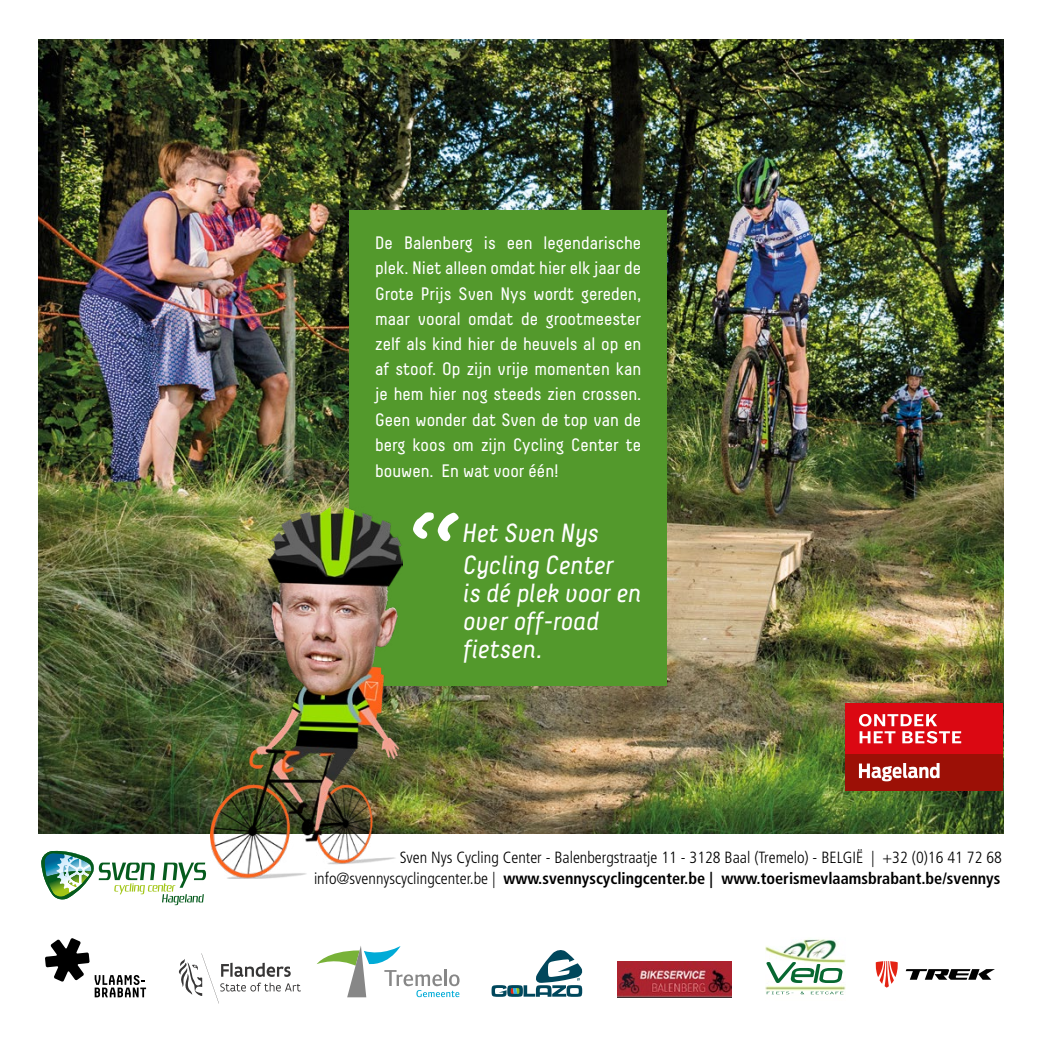
<style>
.page{position:relative;width:1042px;height:1042px;background:#fff}
.page>*{position:absolute;margin:0;border:0;box-sizing:border-box;transform-origin:0 0}
.t1{font:700 93.62px "Segoe Print";color:#fff}
.t2{font:italic 26.25px/28px "Decima";color:#fff}
.t3{font:18.03px/25.4px "Decima";color:#fff;text-align:justify}
.t4{font:300 condensed 16.28px/21.7px "Frutiger LT Pro";color:#000;text-align:right}
.s1{font-weight:700}
</style>
<div class="page">
<img style="left:39px;top:40px;width:964px;height:793px">
<div style="left:350px;top:210px;width:317px;height:475px;background:#53992c"></div>
<img style="left:211px;top:506px;width:192px;height:372px">
<svg style="left:41px;top:851px;width:165px;height:54px"></svg>
<svg style="left:45px;top:938px;width:101px;height:59px"></svg>
<svg style="left:491px;top:950px;width:92px;height:47px"></svg>
<div style="left:845px;top:703px;width:158px;height:51px;background:#db0812"></div>
<div style="left:845px;top:754px;width:158px;height:36px;background:#9c1006"></div>
<svg style="left:859px;top:714px;width:102px;height:29px"></svg>
<svg style="left:859px;top:763px;width:80px;height:18px"></svg>
<svg style="left:317px;top:946px;width:142px;height:51px"></svg>
<img style="left:617px;top:961px;width:114px;height:36px">
<svg style="left:876px;top:961px;width:22px;height:26px"></svg>
<svg style="left:905px;top:969px;width:90px;height:10px"></svg>
<img style="left:766px;top:938px;width:79px;height:57px">
<img style="left:767px;top:991px;width:76px;height:3px">
<img style="left:766px;top:962px;width:77px;height:21px">
<svg style="left:179px;top:953px;width:122px;height:50px"></svg>
<p class="t3" style="left:375px;top:230px;width:268px">De Balenberg is een legendarische plek. Niet alleen omdat hier elk jaar de Grote Prijs Sven Nys wordt gereden, maar vooral omdat de grootmeester zelf als kind hier de heuvels al op en af stoof. Op zijn vrije momenten kan je hem hier nog steeds zien crossen.<br>Geen wonder dat Sven de top van de berg koos om zijn Cycling Center te bouwen. En wat voor één!</p>
<h1 class="t1" style="left:410px;top:462px;width:56px">“</h1>
<h2 class="t2" style="left:463px;top:517px;width:152px;line-height:31.7px">Het Sven Nys<br>Cycling Center</h2>
<h2 class="t2" style="left:463px;top:579px;width:180px">is dé plek voor en over off-road fietsen.</h2>
<p class="t4" style="left:314px;top:846px;width:689px">Sven Nys Cycling Center - Balenbergstraatje 11 - 3128 Baal (Tremelo) - BELGIË | +32 (0)16 41 72 68 info@svennyscyclingcenter.be | <span class="s1">www.svennyscyclingcenter.be | www.toerismevlaamsbrabant.be/svennys</span></p>
</div>
